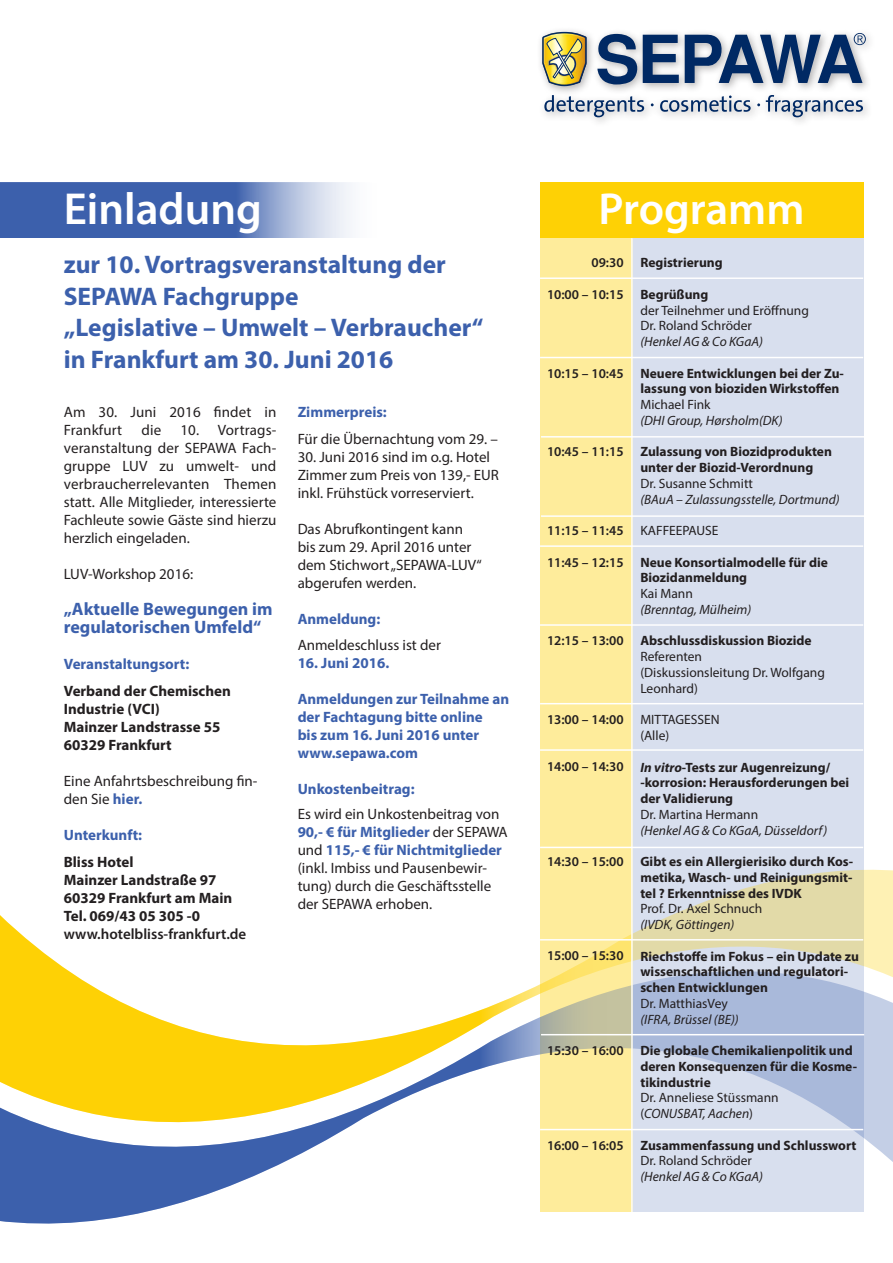
<style>
.page{position:relative;width:893px;height:1263px;background:#fff}
.page>*{position:absolute;margin:0;border:0;box-sizing:border-box;transform-origin:0 0}
.t1{font:600 45px "Myriad Pro";color:#fff}
.t2{font:700 25.5px/31.5px "Myriad Pro";color:#3c60ac}
.t3{font:700 18px/18px "Myriad Pro";color:#3c60ac}
.t4{font:15px/18px "Myriad Pro";color:#231f20}
.t5{font:700 15px/18px "Myriad Pro";color:#3c60ac}
.t6{font:700 15px/18px "Myriad Pro";color:#231f20}
.t7{font:600 15px "Myriad Pro";color:#231f20}
.t8{font:700 13.5px/15.8px "Myriad Pro";color:#231f20}
.t9{font:13.5px/15.8px "Myriad Pro";color:#231f20}
.t10{font:italic 13.5px "Myriad Pro";color:#231f20}
.t11{font:600 13.5px "Myriad Pro";color:#231f20}
.s1{font-weight:700;color:#3c60ac}
.s2{font-style:italic}
</style>
<div class="page">
<div style="left:540px;top:238px;width:93px;height:974px;background:#feec9b"></div>
<div style="left:632px;top:238px;width:231px;height:974px;background:#d8dfee"></div>
<svg style="left:642px;top:857px;width:251px;height:72px"></svg>
<svg style="left:607px;top:929px;width:286px;height:283px"></svg>
<svg style="left:0;top:929px;width:607px;height:295px"></svg>
<svg style="left:0;top:183px;width:351px;height:55px;background:#607dbb"></svg>
<div style="left:540px;top:183px;width:323px;height:55px;background:#fed105"></div>
<div style="left:537px;top:27px;width:339px;height:101px;background:#231f20;opacity:.35"></div>
<svg style="left:544px;top:95px;width:100px;height:22px"></svg>
<svg style="left:660px;top:95px;width:91px;height:17px"></svg>
<svg style="left:766px;top:95px;width:97px;height:22px"></svg>
<img style="left:542px;top:32px;width:45px;height:54px">
<svg style="left:597px;top:33px;width:269px;height:52px"></svg>
<hr style="left:540px;top:939px;width:323px;height:1px;background:#fff">
<hr style="left:541px;top:1034px;width:323px;height:1px;background:#fff">
<hr style="left:540px;top:1129px;width:323px;height:1px;background:#fff">
<hr style="left:540px;top:277px;width:323px;height:2px;background:#fff">
<hr style="left:540px;top:357px;width:323px;height:1px;background:#fff">
<hr style="left:541px;top:436px;width:323px;height:2px;background:#fff">
<hr style="left:541px;top:515px;width:323px;height:2px;background:#fff">
<hr style="left:540px;top:545px;width:323px;height:2px;background:#fff">
<hr style="left:540px;top:703px;width:323px;height:1px;background:#fff">
<hr style="left:540px;top:624px;width:323px;height:2px;background:#fff">
<hr style="left:540px;top:847px;width:323px;height:1px;background:#fff">
<hr style="left:540px;top:749px;width:323px;height:2px;background:#fff">
<hr style="left:631px;top:238px;width:2px;height:975px;background:#fff">
<h1 class="t1" style="left:64px;top:180px;width:200px">Einladung</h1>
<h2 class="t2" style="left:64px;top:248px;width:421px">zur 10. Vortragsveranstaltung der<br>SEPAWA Fachgruppe<br>„Legislative – Umwelt – Verbraucher“ in Frankfurt am 30. Juni 2016</h2>
<p class="t4" style="left:64px;top:403px;width:214px">Am 30. Juni 2016 findet in<br>Frankfurt</p>
<p class="t4" style="left:141px;top:421px;width:21px">die</p>
<p class="t4" style="left:64px;top:421px;width:214px;text-align:justify;text-indent:117px">10. Vortrags&shy;veranstaltung der SEPAWA Fach&shy;gruppe LUV zu umwelt- und verbraucherrelevanten Themen statt. Alle Mitglieder, interessierte Fachleute sowie Gäste sind hierzu herzlich eingeladen.</p>
<p class="t4" style="left:64px;top:565px;width:131px">LUV-Workshop 2016:</p>
<p class="t3" style="left:64px;top:600px;width:210px">„Aktuelle Bewegungen im regulatorischen Umfeld“</p>
<p class="t5" style="left:64px;top:655px;width:127px">Veranstaltungsort:</p>
<p class="t6" style="left:64px;top:682px;width:169px">Verband der Chemischen<br>Industrie (VCI)<br>Mainzer Landstrasse 55<br>60329 Frankfurt</p>
<p class="t4" style="left:64px;top:772px;width:195px">Eine Anfahrtsbeschreibung fin&shy;den Sie <span class="s1">hier.</span></p>
<p class="t5" style="left:64px;top:826px;width:80px">Unterkunft:</p>
<p class="t6" style="left:64px;top:853px;width:170px">Bliss Hotel<br>Mainzer Landstraße 97<br>60329 Frankfurt am Main<br>Tel. 069/43 05 305 -0</p>
<p class="t7" style="left:64px;top:925px;width:184px">www.hotelbliss-frankfurt.de</p>
<p class="t5" style="left:298px;top:403px;width:91px">Zimmerpreis:</p>
<p class="t4" style="left:298px;top:430px;width:202px">Für die Übernachtung vom 29. –</p>
<p class="t4" style="left:298px;top:448px;width:203px">30. Juni 2016 sind im o.g. Hotel<br>Zimmer zum Preis von 139,- EUR inkl. Frühstück vorreserviert.</p>
<p class="t4" style="left:298px;top:520px;width:186px">Das Abrufkontingent kann bis zum 29. April 2016 unter dem Stichwort „SEPAWA-LUV“ abgerufen werden.</p>
<p class="t5" style="left:298px;top:610px;width:84px">Anmeldung:</p>
<p class="t4" style="left:298px;top:636px;width:145px">Anmeldeschluss ist der</p>
<p class="t5" style="left:298px;top:653px;width:93px">16. Juni 2016.</p>
<p class="t5" style="left:298px;top:689px;width:213px">Anmeldungen zur Teilnahme an der Fachtagung bitte online<br>bis zum 16. Juni 2016 unter www.sepawa.com</p>
<p class="t5" style="left:298px;top:779px;width:118px">Unkostenbeitrag:</p>
<p class="t4" style="left:298px;top:805px;width:212px">Es wird ein Unkostenbeitrag von<br><span class="s1">90,- € für Mitglieder</span> der SEPAWA und <span class="s1">115,- € für Nichtmitglieder </span>(inkl. Imbiss und Pausenbewir&shy;tung) durch die Geschäftsstelle der SEPAWA erhoben.</p>
<h1 class="t1" style="left:599px;top:180px;width:208px">Programm</h1>
<p class="t11" style="left:591px;top:254px;width:34px">09:30</p>
<p class="t11" style="left:547px;top:286px;width:78px">10:00 – 10:15</p>
<p class="t8" style="left:640px;top:254px;width:84px">Registrierung</p>
<p class="t8" style="left:640px;top:286px;width:69px">Begrüßung</p>
<p class="t9" style="left:640px;top:302px;width:170px">der Teilnehmer und Eröffnung<br>Dr. Roland Schröder</p>
<p class="t10" style="left:640px;top:333px;width:124px">(Henkel AG &amp; Co KGaA)</p>
<p class="t8" style="left:640px;top:365px;width:205px">Neuere Entwicklungen bei der Zu&shy;lassung von bioziden Wirkstoffen</p>
<p class="t9" style="left:640px;top:397px;width:72px">Michael Fink</p>
<p class="t10" style="left:640px;top:412px;width:144px">(DHI Group, Hørsholm(DK)</p>
<p class="t8" style="left:640px;top:444px;width:193px">Zulassung von Biozidprodukten unter der Biozid-Verordnung</p>
<p class="t9" style="left:640px;top:475px;width:114px">Dr. Susanne Schmitt</p>
<p class="t10" style="left:640px;top:491px;width:201px">(BAuA – Zulassungsstelle, Dortmund)</p>
<p class="t9" style="left:640px;top:523px;width:80px">KAFFEEPAUSE</p>
<p class="t8" style="left:640px;top:554px;width:189px">Neue Konsortialmodelle für die<br>Biozidanmeldung</p>
<p class="t9" style="left:640px;top:586px;width:54px">Kai Mann</p>
<p class="t10" style="left:640px;top:601px;width:112px">(Brenntag, Mülheim)</p>
<p class="t8" style="left:640px;top:633px;width:173px">Abschlussdiskussion Biozide</p>
<p class="t9" style="left:640px;top:649px;width:186px">Referenten<br>(Diskussionsleitung Dr. Wolfgang<br>Leonhard)</p>
<p class="t9" style="left:640px;top:712px;width:81px">MITTAGESSEN (Alle)</p>
<p class="t8" style="left:640px;top:759px;width:210px"><span class="s2">In vitro</span>-Tests zur Augenreizung/ -korrosion: Herausforderungen bei der Validierung</p>
<p class="t9" style="left:640px;top:806px;width:119px">Dr. Martina Hermann</p>
<p class="t10" style="left:640px;top:822px;width:188px">(Henkel AG &amp; Co KGaA, Düsseldorf)</p>
<p class="t8" style="left:640px;top:853px;width:214px;text-align:justify">Gibt es ein Allergierisiko durch Kos&shy;metika, Wasch- und Reinigungsmit&shy;tel ? Erkenntnisse des IVDK</p>
<p class="t9" style="left:640px;top:901px;width:124px">Prof. Dr. Axel Schnuch</p>
<p class="t10" style="left:640px;top:916px;width:96px">(IVDK, Göttingen)</p>
<p class="t8" style="left:640px;top:948px;width:220px">Riechstoffe im Fokus – ein Update zu wissenschaftlichen und regulatori&shy;schen Entwicklungen</p>
<p class="t9" style="left:640px;top:995px;width:89px">Dr. MatthiasVey</p>
<p class="t10" style="left:640px;top:1011px;width:100px">(IFRA, Brüssel (BE))</p>
<p class="t8" style="left:640px;top:1042px;width:218px">Die globale Chemikalienpolitik und deren Konsequenzen für die Kosme&shy;tikindustrie</p>
<p class="t9" style="left:640px;top:1090px;width:140px">Dr. Anneliese Stüssmann (<span class="s2">CONUSBAT, Aachen</span>)</p>
<p class="t8" style="left:640px;top:1137px;width:218px">Zusammenfassung und Schlusswort</p>
<p class="t9" style="left:640px;top:1153px;width:113px">Dr. Roland Schröder</p>
<p class="t10" style="left:640px;top:1168px;width:124px">(Henkel AG &amp; Co KGaA)</p>
<p class="t11" style="left:547px;top:365px;width:78px">10:15 – 10:45</p>
<p class="t11" style="left:547px;top:443px;width:78px">10:45 – 11:15</p>
<p class="t11" style="left:547px;top:522px;width:78px">11:15 – 11:45</p>
<p class="t11" style="left:547px;top:553px;width:78px">11:45 – 12:15</p>
<p class="t11" style="left:547px;top:632px;width:78px">12:15 – 13:00</p>
<p class="t11" style="left:547px;top:711px;width:78px">13:00 – 14:00</p>
<p class="t11" style="left:547px;top:758px;width:78px">14:00 – 14:30</p>
<p class="t11" style="left:547px;top:853px;width:78px">14:30 – 15:00</p>
<p class="t11" style="left:547px;top:947px;width:78px">15:00 – 15:30</p>
<p class="t11" style="left:547px;top:1042px;width:78px">15:30 – 16:00</p>
<p class="t11" style="left:547px;top:1136px;width:78px">16:00 – 16:05</p>
</div>
